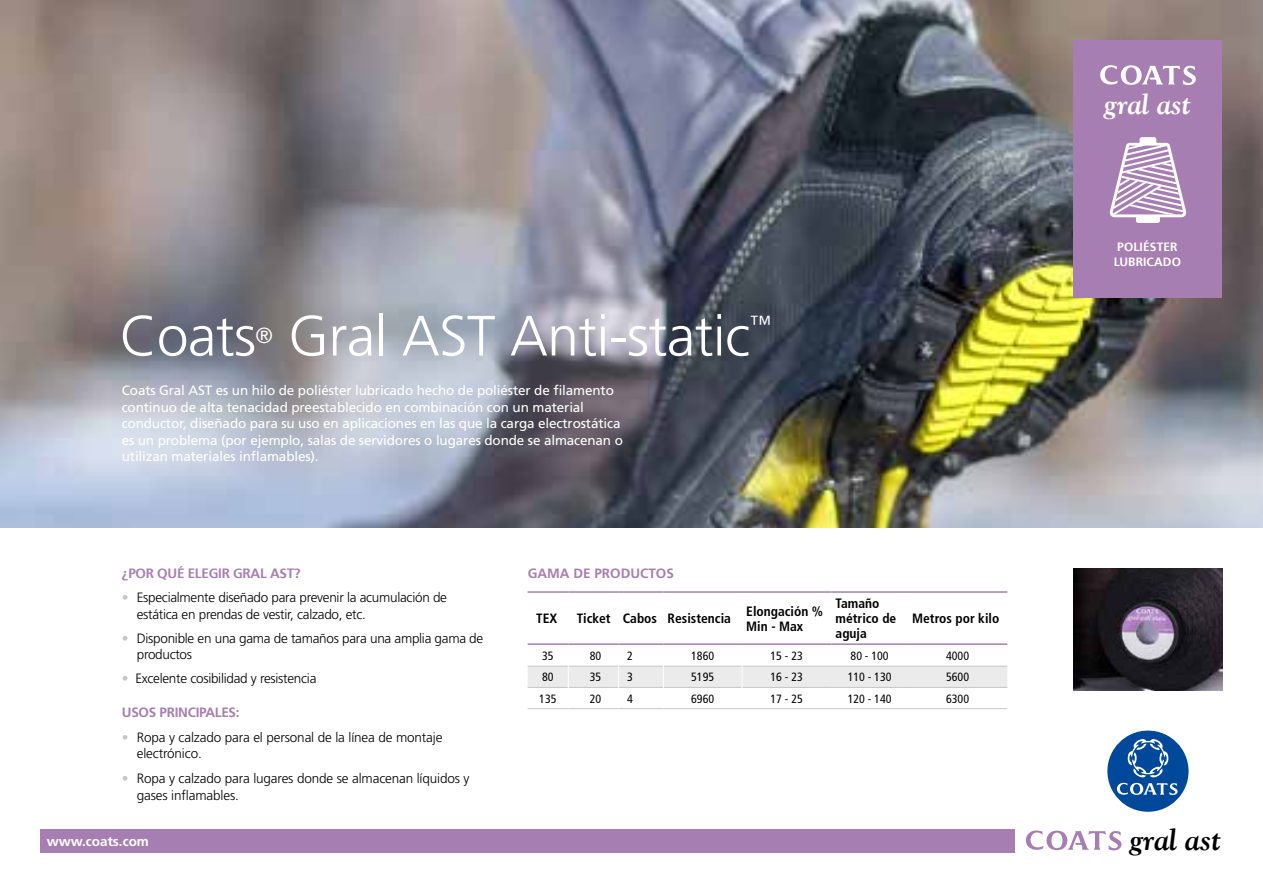
<style>
.page{position:relative;width:1263px;height:893px;background:#fff}
.page>*{position:absolute;margin:0;border:0;box-sizing:border-box;transform-origin:0 0}
.t1{font:300 56.7px "Frutiger LT Std";letter-spacing:-.01em;color:#fff}
.t2{font:italic 700 30px "Goudy";letter-spacing:-.01em;color:#000}
.t3{font:italic 700 28.5px "Goudy";letter-spacing:-.01em;color:#fff}
.t4{font:300 21.9px "Frutiger LT Std";color:#fff}
.t5{font:300 13.5px/16.5px "Frutiger LT Std";letter-spacing:-.02em;color:#000}
.t6{font:13.5px/16.5px "Frutiger LT Std";letter-spacing:-.01em;color:#fff}
.t7{font:700 condensed 13.5px/15px "Frutiger LT Std";color:#000}
.t8{font:700 13.5px "Frutiger LT Std 65";letter-spacing:-.02em;color:#a77eb1}
.t9{font:13.5px/15px "Frutiger Bold Cn";color:#000}
.t10{font:700 13.5px "Frutiger LT Std";letter-spacing:-.02em;color:#a77eb1}
.t11{font:700 13.5px "Frutiger LT Std";color:#a77eb1}
.t12{font:700 13.5px "Frutiger LT Std";color:#fff}
.t13{font:condensed 12px "Frutiger LT Std";color:#000}
.t14{font:700 12px/15px "Frutiger LT Std 65";letter-spacing:.01em;color:#fff}
.s1{color:#c6c6c6}
</style>
<div class="page">
<div style="left:41px;top:829px;width:974px;height:23px;background:#a77eb1"></div>
<div style="left:1107px;top:731px;width:81px;height:81px;background:#00489a;border-radius:50%"></div>
<svg style="left:1116px;top:739px;width:62px;height:56px"></svg>
<img style="left:0;top:0;width:1263px;height:528px">
<div style="left:1073px;top:41px;width:149px;height:257px;background:#a77eb1"></div>
<svg style="left:1109px;top:137px;width:77px;height:86px"></svg>
<img style="left:1073px;top:568px;width:149px;height:122px">
<svg style="left:1100px;top:65px;width:96px;height:20px"></svg>
<svg style="left:1026px;top:830px;width:96px;height:21px"></svg>
<svg style="left:528px;top:665px;width:479px;height:44px"></svg>
<hr style="left:528px;top:591px;width:40px;height:2px;background:#a77eb1">
<hr style="left:528px;top:643px;width:40px;height:2px;background:#a77eb1">
<hr style="left:568px;top:591px;width:50px;height:2px;background:#a77eb1">
<hr style="left:568px;top:643px;width:50px;height:2px;background:#a77eb1">
<hr style="left:618px;top:591px;width:45px;height:2px;background:#a77eb1">
<hr style="left:618px;top:643px;width:45px;height:2px;background:#a77eb1">
<hr style="left:663px;top:591px;width:79px;height:2px;background:#a77eb1">
<hr style="left:742px;top:591px;width:89px;height:2px;background:#a77eb1">
<hr style="left:831px;top:591px;width:77px;height:2px;background:#a77eb1">
<hr style="left:908px;top:591px;width:99px;height:2px;background:#a77eb1">
<hr style="left:663px;top:643px;width:79px;height:2px;background:#a77eb1">
<hr style="left:742px;top:643px;width:89px;height:2px;background:#a77eb1">
<hr style="left:831px;top:643px;width:77px;height:2px;background:#a77eb1">
<hr style="left:908px;top:643px;width:99px;height:2px;background:#a77eb1">
<h3 class="t3" style="left:1105px;top:86px;width:88px">gral ast</h3>
<h1 class="t1" style="left:120px;top:304px;width:138px">Coats</h1>
<h3 class="t4" style="left:256px;top:323px;width:19px">®</h3>
<h1 class="t1" style="left:288px;top:304px;width:464px">Gral AST Anti-static</h1>
<h3 class="t4" style="left:750px;top:311px;width:23px">™</h3>
<p class="t6" style="left:122px;top:383px;width:503px">Coats Gral AST es un hilo de poliéster lubricado hecho de poliéster de filamento continuo de alta tenacidad preestablecido en combinación con un material conductor, diseñado para su uso en aplicaciones en las que la carga electrostática es un problema (por ejemplo, salas de servidores o lugares donde se almacenan o utilizan materiales inflamables).</p>
<p class="t14" style="left:1114px;top:240px;width:69px">POLIÉSTER<br>LUBRICADO</p>
<p class="t8" style="left:122px;top:567px;width:180px">¿POR QUÉ ELEGIR GRAL AST?</p>
<p class="t5" style="left:137px;top:590px;width:312px;text-indent:-15px"><span class="s1">•</span> Especialmente diseñado para prevenir la acumulación de estática en prendas de vestir, calzado, etc.</p>
<p class="t5" style="left:137px;top:630px;width:348px;text-indent:-15px"><span class="s1">•</span> Disponible en una gama de tamaños para una amplia gama de productos</p>
<p class="t5" style="left:122px;top:670px;width:196px"><span class="s1">•</span> Excelente cosibilidad y resistencia</p>
<p class="t10" style="left:122px;top:704px;width:119px">USOS PRINCIPALES:</p>
<p class="t5" style="left:137px;top:729px;width:307px;text-indent:-15px"><span class="s1">•</span> Ropa y calzado para el personal de la línea de montaje electrónico.</p>
<p class="t5" style="left:137px;top:770px;width:334px;text-indent:-15px"><span class="s1">•</span> Ropa y calzado para lugares donde se almacenan líquidos y gases inflamables.</p>
<p class="t12" style="left:47px;top:833px;width:104px">www.coats.com</p>
<h2 class="t2" style="left:1130px;top:821px;width:93px">gral ast</h2>
<p class="t11" style="left:528px;top:566px;width:148px">GAMA DE PRODUCTOS</p>
<p class="t7" style="left:536px;top:611px;width:22px">TEX</p>
<p class="t7" style="left:577px;top:611px;width:156px">Ticket Cabos Resistencia</p>
<p class="t7" style="left:746px;top:603px;width:78px">Elongación %<br>Min - Max</p>
<p class="t9" style="left:836px;top:597px;width:62px">Tamaño métrico de aguja</p>
<p class="t7" style="left:912px;top:611px;width:89px">Metros por kilo</p>
<p class="t13" style="left:542px;top:649px;width:13px">35</p>
<p class="t13" style="left:590px;top:649px;width:13px">80</p>
<p class="t13" style="left:627px;top:649px;width:7px">2</p>
<p class="t13" style="left:691px;top:649px;width:25px">1860</p>
<p class="t13" style="left:770px;top:649px;width:34px">15 - 23</p>
<p class="t13" style="left:850px;top:649px;width:40px">80 - 100</p>
<p class="t13" style="left:946px;top:649px;width:25px">4000</p>
<p class="t13" style="left:542px;top:670px;width:13px">80</p>
<p class="t13" style="left:590px;top:670px;width:13px">35</p>
<p class="t13" style="left:627px;top:670px;width:7px">3</p>
<p class="t13" style="left:691px;top:670px;width:25px">5195</p>
<p class="t13" style="left:770px;top:670px;width:34px">16 - 23</p>
<p class="t13" style="left:848px;top:670px;width:45px">110 - 130</p>
<p class="t13" style="left:946px;top:670px;width:25px">5600</p>
<p class="t13" style="left:539px;top:691px;width:19px">135</p>
<p class="t13" style="left:590px;top:691px;width:13px">20</p>
<p class="t13" style="left:627px;top:691px;width:7px">4</p>
<p class="t13" style="left:691px;top:691px;width:25px">6960</p>
<p class="t13" style="left:770px;top:691px;width:34px">17 - 25</p>
<p class="t13" style="left:848px;top:691px;width:45px">120 - 140</p>
<p class="t13" style="left:946px;top:691px;width:25px">6300</p>
</div>
